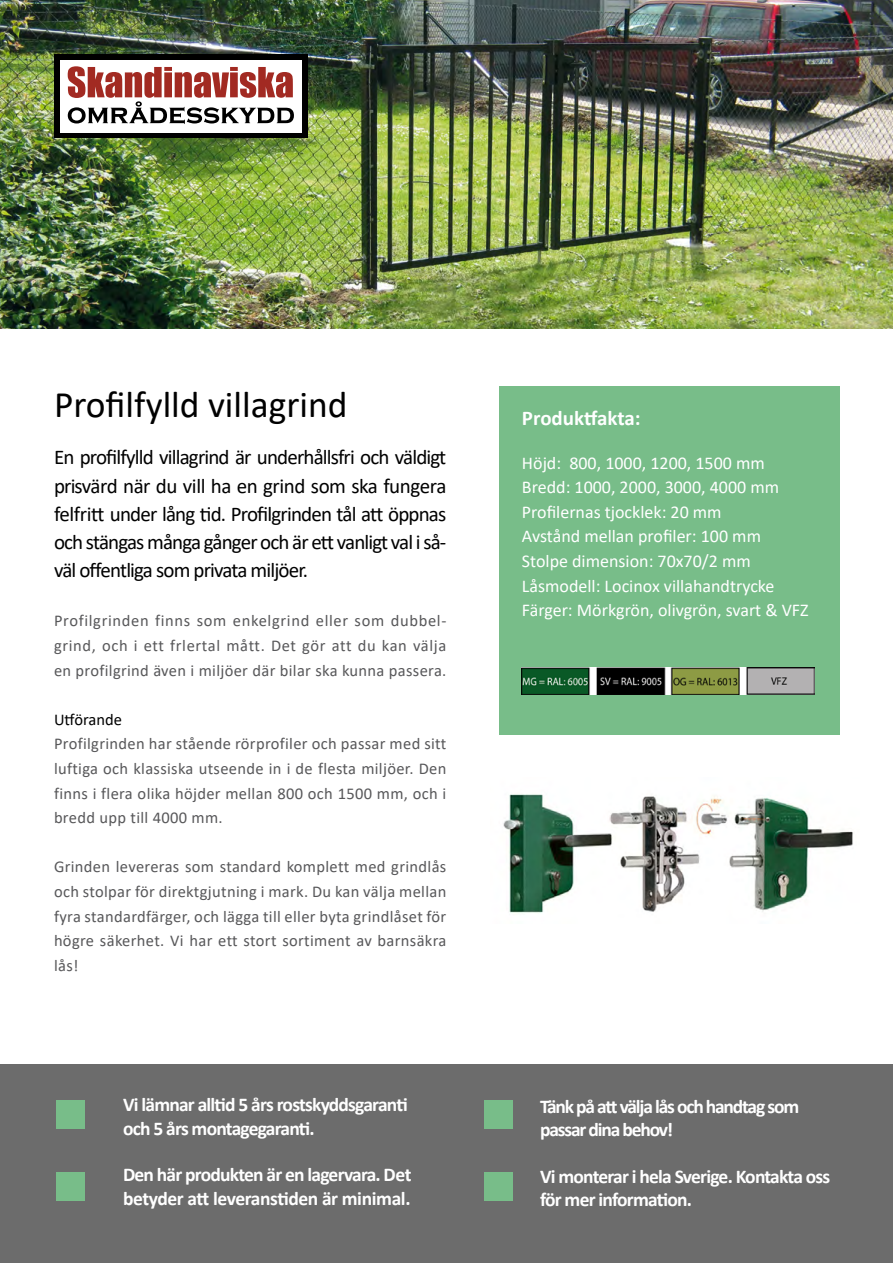
<style>
.page{position:relative;width:893px;height:1263px;background:#fff}
.page>*{position:absolute;margin:0;border:0;box-sizing:border-box;transform-origin:0 0}
.t1{font:37.5px "Calibri";color:#000}
.t2{font:21px/28.2px "Calibri";letter-spacing:-.04em;color:#000;text-align:justify}
.t3{font:700 21px "Calibri";color:#fff}
.t4{font:700 19.5px/23.4px "Calibri";letter-spacing:-.04em;color:#fff}
.t5{font:700 19.5px/23.4px "Calibri";letter-spacing:-.06em;color:#fff}
.t6{font:18px/24.6px "Calibri";color:#fff}
.t7{font:16.5px/24.6px "Calibri";letter-spacing:.02em;color:#58585a;text-align:justify}
.t8{font:16.5px "Calibri";color:#000}
</style>
<div class="page">
<div style="left:0;top:1064px;width:893px;height:199px;background:#6c6c6c"></div>
<div style="left:499px;top:386px;width:341px;height:348px;background:#78bd89"></div>
<img style="left:0;top:0;width:893px;height:328px">
<div style="left:54px;top:54px;width:253px;height:84px;background:#000"></div>
<div style="left:60px;top:60px;width:242px;height:72px;background:#fff"></div>
<svg style="left:68px;top:66px;width:226px;height:58px"></svg>
<img style="left:522px;top:668px;width:293px;height:26px">
<div style="left:56px;top:1100px;width:28px;height:28px;background:#78bd89"></div>
<div style="left:56px;top:1172px;width:28px;height:28px;background:#78bd89"></div>
<div style="left:484px;top:1100px;width:28px;height:28px;background:#78bd89"></div>
<div style="left:484px;top:1172px;width:28px;height:28px;background:#78bd89"></div>
<img style="left:503px;top:794px;width:350px;height:119px">
<h1 class="t1" style="left:54px;top:379px;width:295px">Profilfylld villagrind</h1>
<p class="t2" style="left:54px;top:443px;width:394px">En profilfylld villagrind är underhållsfri och väldigt prisvärd när du vill ha en grind som ska fungera felfritt under lång tid. Profilgrinden tål att öppnas och stängas många gånger och är ett vanligt val i så&shy;väl offentliga som privata miljöer.</p>
<p class="t7" style="left:54px;top:608px;width:394px">Profilgrinden finns som enkelgrind eller som dubbel&shy;grind, och i ett frlertal mått. Det gör att du kan välja en profilgrind även i miljöer där bilar ska kunna passera.</p>
<p class="t8" style="left:54px;top:708px;width:69px">Utförande</p>
<p class="t7" style="left:54px;top:731px;width:394px">Profilgrinden har stående rörprofiler och passar med sitt luftiga och klassiska utseende in i de flesta miljöer. Den finns i flera olika höjder mellan 800 och 1500 mm, och i bredd upp till 4000 mm.</p>
<p class="t7" style="left:54px;top:854px;width:394px">Grinden levereras som standard komplett med grindlås och stolpar för direktgjutning i mark. Du kan välja mellan fyra standardfärger, och lägga till eller byta grindlåset för högre säkerhet. Vi har ett stort sortiment av barnsäkra lås!</p>
<p class="t4" style="left:123px;top:1093px;width:286px">Vi lämnar alltid 5 års rostskyddsgaranti och 5 års montagegaranti.</p>
<p class="t4" style="left:123px;top:1163px;width:290px">Den här produkten är en lagervara. Det betyder att leveranstiden är minimal.</p>
<p class="t3" style="left:522px;top:403px;width:120px">Produktfakta:</p>
<p class="t6" style="left:522px;top:450px;width:288px">Höjd: 800, 1000, 1200, 1500 mm<br>Bredd: 1000, 2000, 3000, 4000 mm<br>Profilernas tjocklek: 20 mm<br>Avstånd mellan profiler: 100 mm<br>Stolpe dimension: 70x70/2 mm<br>Låsmodell: Locinox villahandtrycke<br>Färger: Mörkgrön, olivgrön, svart &amp; VFZ</p>
<p class="t5" style="left:540px;top:1094px;width:261px">Tänk på att välja lås och handtag som passar dina behov!</p>
<p class="t4" style="left:540px;top:1164px;width:292px">Vi monterar i hela Sverige. Kontakta oss för mer information.</p>
</div>
